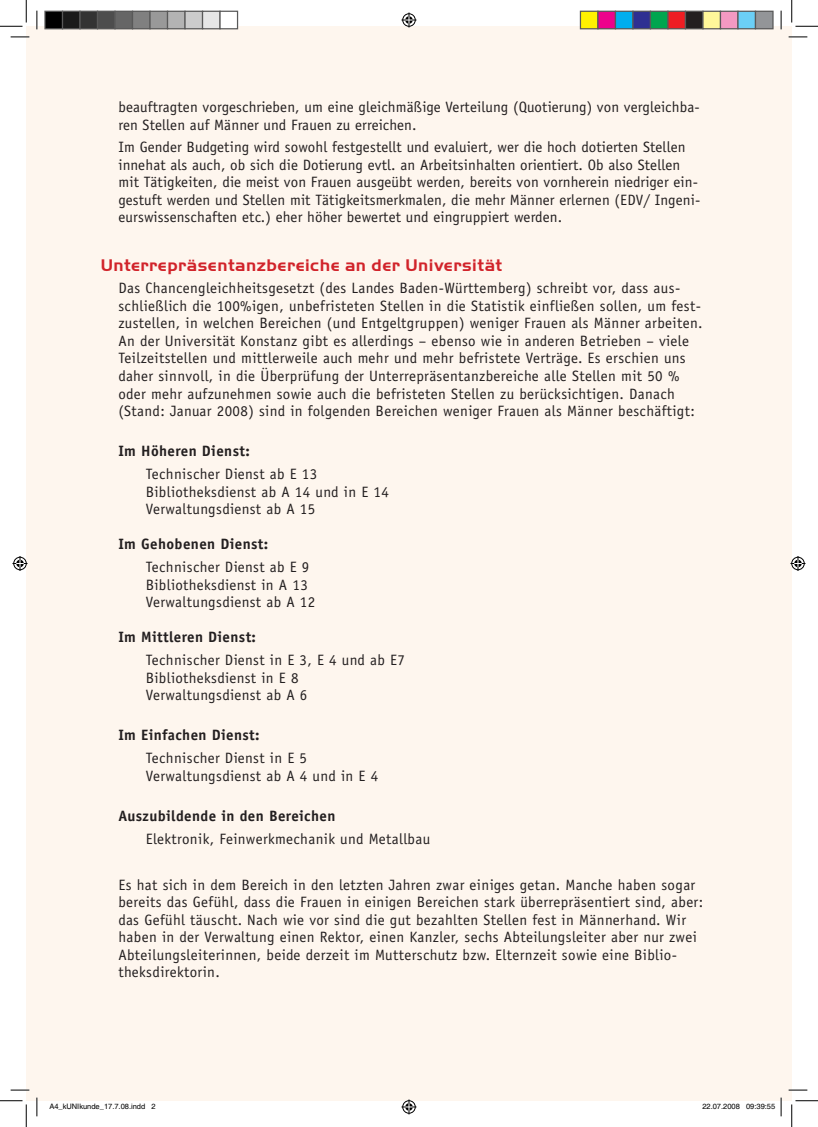
<style>
.page{position:relative;width:818px;height:1127px;background:#fff}
.page>*{position:absolute;margin:0;border:0;box-sizing:border-box;transform-origin:0 0}
.t1{font:700 17.5px "Handel Gothic EF";letter-spacing:.03em;color:#d1232a}
.t2{font:15px/17.5px "Officina Sans";letter-spacing:.025em;color:#231f20}
.t3{font:700 15px "Officina Sans";letter-spacing:.025em;color:#231f20}
.t4{font:7.5px "Helvetica";color:#000}
</style>
<div class="page">
<div style="left:781px;top:26px;width:11px;height:1074px;background:#fef6ee"></div>
<div style="left:26px;top:26px;width:755px;height:1074px;background:#fef6ee"></div>
<svg style="left:11px;top:36px;width:18px;height:2px"></svg>
<svg style="left:788px;top:36px;width:19px;height:2px"></svg>
<svg style="left:11px;top:1089px;width:18px;height:1px"></svg>
<svg style="left:788px;top:1089px;width:19px;height:1px"></svg>
<svg style="left:36px;top:11px;width:2px;height:18px"></svg>
<svg style="left:36px;top:1097px;width:2px;height:18px"></svg>
<svg style="left:780px;top:11px;width:2px;height:18px"></svg>
<svg style="left:0;top:0;width:27px;height:27px"></svg>
<svg style="left:0;top:1100px;width:27px;height:26px"></svg>
<svg style="left:791px;top:0;width:27px;height:27px"></svg>
<svg style="left:791px;top:1100px;width:27px;height:26px"></svg>
<svg style="left:401px;top:13px;width:15px;height:15px"></svg>
<svg style="left:401px;top:1099px;width:15px;height:15px"></svg>
<svg style="left:13px;top:556px;width:15px;height:15px"></svg>
<svg style="left:790px;top:556px;width:15px;height:15px"></svg>
<div style="left:45px;top:11px;width:18px;height:18px;background:#000"></div>
<div style="left:44px;top:11px;width:19px;height:18px;border:1px solid #595959"></div>
<div style="left:63px;top:11px;width:17px;height:18px;background:#1a1a1a"></div>
<div style="left:62px;top:11px;width:19px;height:18px;border:1px solid #595959"></div>
<div style="left:80px;top:11px;width:18px;height:18px;background:#333"></div>
<div style="left:79px;top:11px;width:19px;height:18px;border:1px solid #595959"></div>
<div style="left:98px;top:11px;width:17px;height:18px;background:#4d4d4d"></div>
<div style="left:97px;top:11px;width:19px;height:18px;border:1px solid #595959"></div>
<div style="left:115px;top:11px;width:18px;height:18px;background:#666"></div>
<div style="left:114px;top:11px;width:19px;height:18px;border:1px solid #595959"></div>
<div style="left:133px;top:11px;width:17px;height:18px;background:#808080"></div>
<div style="left:132px;top:11px;width:19px;height:18px;border:1px solid #595959"></div>
<div style="left:150px;top:11px;width:18px;height:18px;background:#999"></div>
<div style="left:149px;top:11px;width:19px;height:18px;border:1px solid #595959"></div>
<div style="left:168px;top:11px;width:17px;height:18px;background:#b3b3b3"></div>
<div style="left:167px;top:11px;width:19px;height:18px;border:1px solid #595959"></div>
<div style="left:185px;top:11px;width:18px;height:18px;background:#ccc"></div>
<div style="left:184px;top:11px;width:19px;height:18px;border:1px solid #595959"></div>
<div style="left:203px;top:11px;width:17px;height:18px;background:#e6e6e6"></div>
<div style="left:202px;top:11px;width:19px;height:18px;border:1px solid #595959"></div>
<div style="left:220px;top:11px;width:18px;height:18px;background:#fff"></div>
<div style="left:219px;top:11px;width:19px;height:18px;border:1px solid #595959"></div>
<div style="left:580px;top:11px;width:18px;height:18px;background:#fff101"></div>
<div style="left:580px;top:11px;width:18px;height:18px;border:1px solid #595959"></div>
<div style="left:598px;top:11px;width:17px;height:18px;background:#ed028c"></div>
<div style="left:597px;top:11px;width:19px;height:18px;border:1px solid #595959"></div>
<div style="left:615px;top:11px;width:18px;height:18px;background:#00aeef"></div>
<div style="left:615px;top:11px;width:18px;height:18px;border:1px solid #595959"></div>
<div style="left:633px;top:11px;width:17px;height:18px;background:#2e3092"></div>
<div style="left:632px;top:11px;width:19px;height:18px;border:1px solid #595959"></div>
<div style="left:650px;top:11px;width:18px;height:18px;background:#00a54f"></div>
<div style="left:650px;top:11px;width:18px;height:18px;border:1px solid #595959"></div>
<div style="left:668px;top:11px;width:17px;height:18px;background:#ee1d23"></div>
<div style="left:667px;top:11px;width:19px;height:18px;border:1px solid #595959"></div>
<div style="left:685px;top:11px;width:18px;height:18px;background:#231f20"></div>
<div style="left:685px;top:11px;width:18px;height:18px;border:1px solid #595959"></div>
<div style="left:703px;top:11px;width:17px;height:18px;background:#fff79a"></div>
<div style="left:702px;top:11px;width:19px;height:18px;border:1px solid #595959"></div>
<div style="left:720px;top:11px;width:18px;height:18px;background:#f499c2"></div>
<div style="left:720px;top:11px;width:18px;height:18px;border:1px solid #595959"></div>
<div style="left:738px;top:11px;width:17px;height:18px;background:#6bcff6"></div>
<div style="left:737px;top:11px;width:19px;height:18px;border:1px solid #595959"></div>
<div style="left:755px;top:11px;width:18px;height:18px;background:#939598"></div>
<div style="left:755px;top:11px;width:18px;height:18px;border:1px solid #595959"></div>
<svg style="left:746px;top:1097px;width:36px;height:18px"></svg>
<p class="t2" style="left:118px;top:98px;width:583px">beauftragten vorgeschrieben, um eine gleichmäßige Verteilung (Quotierung) von vergleichba&shy;ren Stellen auf Männer und Frauen zu erreichen.</p>
<p class="t2" style="left:118px;top:138px;width:583px">Im Gender Budgeting wird sowohl festgestellt und evaluiert, wer die hoch dotierten Stellen innehat als auch, ob sich die Dotierung evtl. an Arbeitsinhalten orientiert. Ob also Stellen mit Tätigkeiten, die meist von Frauen ausgeübt werden, bereits von vornherein niedriger ein&shy;gestuft werden und Stellen mit Tätigkeitsmerkmalen, die mehr Männer erlernen (EDV/ Ingeni&shy;eurswissenschaften etc.) eher höher bewertet und eingruppiert werden.</p>
<p class="t1" style="left:101px;top:254px;width:403px">Unterrepräsentanzbereiche an der Universität</p>
<p class="t2" style="left:118px;top:279px;width:586px">Das Chancengleichheitsgesetzt (des Landes Baden-Württemberg) schreibt vor, dass aus&shy;schließlich die 100%igen, unbefristeten Stellen in die Statistik einfließen sollen, um fest&shy;zustellen, in welchen Bereichen (und Entgeltgruppen) weniger Frauen als Männer arbeiten.<br>An der Universität Konstanz gibt es allerdings – ebenso wie in anderen Betrieben – viele Teilzeitstellen und mittlerweile auch mehr und mehr befristete Verträge. Es erschien uns daher sinnvoll, in die Überprüfung der Unterrepräsentanzbereiche alle Stellen mit 50 % oder mehr aufzunehmen sowie auch die befristeten Stellen zu berücksichtigen. Danach (Stand: Januar 2008) sind in folgenden Bereichen weniger Frauen als Männer beschäftigt:</p>
<p class="t3" style="left:118px;top:442px;width:133px">Im Höheren Dienst:</p>
<p class="t2" style="left:146px;top:465px;width:245px">Technischer Dienst ab E 13<br>Bibliotheksdienst ab A 14 und in E 14<br>Verwaltungsdienst ab A 15</p>
<p class="t3" style="left:118px;top:534px;width:151px">Im Gehobenen Dienst:</p>
<p class="t2" style="left:146px;top:558px;width:171px">Technischer Dienst ab E 9<br>Bibliotheksdienst in A 13<br>Verwaltungsdienst ab A 12</p>
<p class="t3" style="left:118px;top:627px;width:139px">Im Mittleren Dienst:</p>
<p class="t2" style="left:146px;top:651px;width:261px">Technischer Dienst in E 3, E 4 und ab E7<br>Bibliotheksdienst in E 8<br>Verwaltungsdienst ab A 6</p>
<p class="t3" style="left:118px;top:725px;width:143px">Im Einfachen Dienst:</p>
<p class="t2" style="left:146px;top:749px;width:234px">Technischer Dienst in E 5<br>Verwaltungsdienst ab A 4 und in E 4</p>
<p class="t3" style="left:118px;top:806px;width:219px">Auszubildende in den Bereichen</p>
<p class="t2" style="left:146px;top:829px;width:286px">Elektronik, Feinwerkmechanik und Metallbau</p>
<p class="t2" style="left:118px;top:875px;width:586px">Es hat sich in dem Bereich in den letzten Jahren zwar einiges getan. Manche haben sogar bereits das Gefühl, dass die Frauen in einigen Bereichen stark überrepräsentiert sind, aber: das Gefühl täuscht. Nach wie vor sind die gut bezahlten Stellen fest in Männerhand. Wir haben in der Verwaltung einen Rektor, einen Kanzler, sechs Abteilungsleiter aber nur zwei Abteilungsleiterinnen, beide derzeit im Mutterschutz bzw. Elternzeit sowie eine Biblio&shy;theksdirektorin.</p>
<p class="t4" style="left:49px;top:1101px;width:108px">A4_kUNIkunde_17.7.08.indd 2</p>
<p class="t4" style="left:702px;top:1101px;width:74px">22.07.2008 09:39:55</p>
</div>
